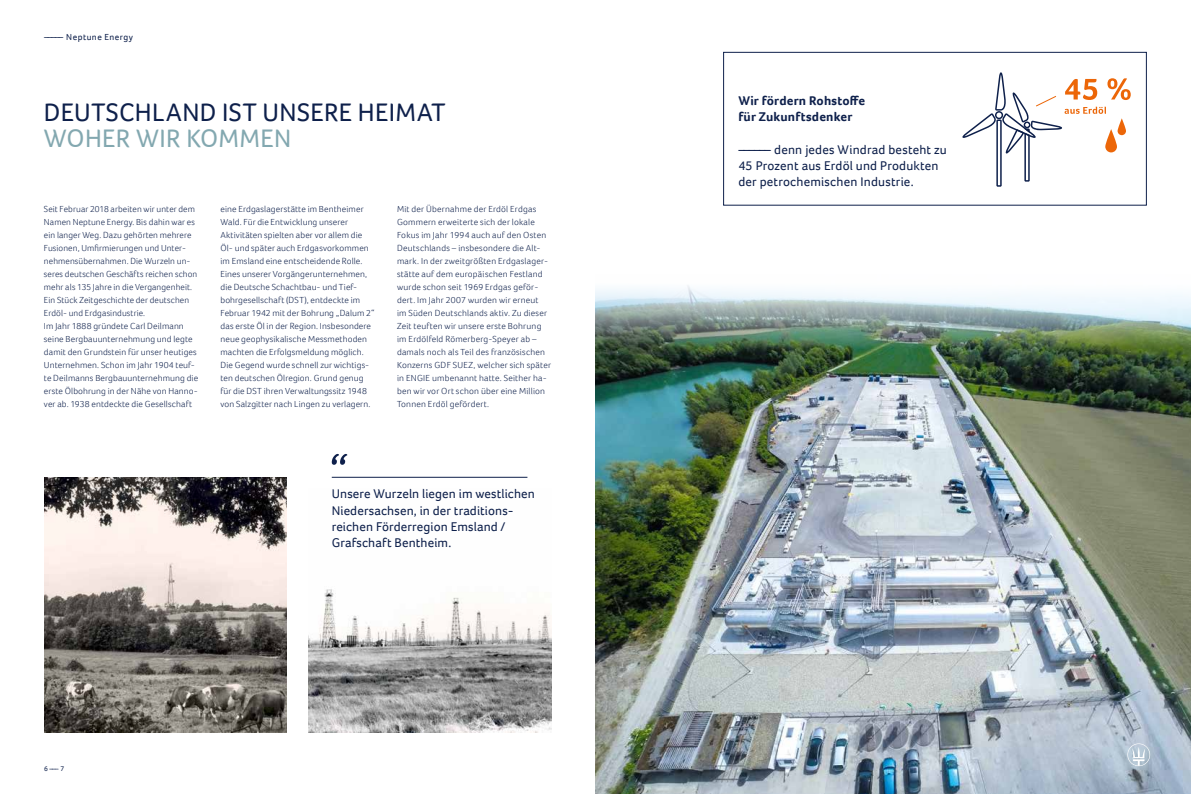
<style>
.page{position:relative;width:1191px;height:794px;background:#fff}
.page>*{position:absolute;margin:0;border:0;box-sizing:border-box;transform-origin:0 0}
.t1{font:26px "Foco";letter-spacing:.015em;color:#0e204b}
.t2{font:26px "Foco";letter-spacing:.015em;color:#83a8b0}
.t3{font:13px/16.2px "Foco";letter-spacing:.01em;color:#0e204b}
.t4{font:700 13px/16.2px "Foco";letter-spacing:.01em;color:#0e204b}
.t5{font:300 9px/13px "Foco";letter-spacing:.015em;color:#0e204b}
.t6{font:9px "Foco";letter-spacing:.05em;color:#0e204b}
.t7{font:7px "Foco";color:#0e204b}
</style>
<div class="page">
<img style="left:44px;top:477px;width:243px;height:255px">
<img style="left:309px;top:589px;width:242px;height:143px">
<svg style="left:332px;top:454px;width:15px;height:11px"></svg>
<hr style="left:332px;top:477px;width:195px;height:1px;background:#0e204b">
<img style="left:595px;top:285px;width:596px;height:509px">
<div style="left:723px;top:52px;width:423px;height:154px;border:1px solid #0e204b"></div>
<svg style="left:962px;top:72px;width:168px;height:115px"></svg>
<svg style="left:1127px;top:743px;width:23px;height:23px"></svg>
<p class="t6" style="left:44px;top:31px;width:90px">––––– Neptune Energy</p>
<h1 class="t1" style="left:44px;top:95px;width:403px">DEUTSCHLAND IST UNSERE HEIMAT</h1>
<h1 class="t2" style="left:44px;top:121px;width:249px">WOHER WIR KOMMEN</h1>
<p class="t5" style="left:44px;top:202px;width:156px">Seit Februar 2018 arbeiten wir unter dem Namen Neptune Energy. Bis dahin war es ein langer Weg. Dazu gehörten mehrere Fusionen, Umfirmierungen und Unter&shy;nehmensübernahmen. Die Wurzeln un&shy;seres deutschen Geschäfts reichen schon mehr als 135 Jahre in die Vergangenheit.<br>Ein Stück Zeitgeschichte der deutschen Erdöl- und Erdgasindustrie.<br>Im Jahr 1888 gründete Carl Deilmann seine Bergbauunternehmung und legte damit den Grundstein für unser heutiges Unternehmen. Schon im Jahr 1904 teuf&shy;te Deilmanns Bergbauunternehmung die erste Ölbohrung in der Nähe von Hanno&shy;ver ab. 1938 entdeckte die Gesellschaft</p>
<p class="t5" style="left:220px;top:202px;width:156px">eine Erdgaslagerstätte im Bentheimer Wald. Für die Entwicklung unserer Aktivitäten spielten aber vor allem die Öl- und später auch Erdgasvorkommen im Emsland eine entscheidende Rolle.<br>Eines unserer Vorgängerunternehmen, die Deutsche Schachtbau- und Tief&shy;bohrgesellschaft (DST), entdeckte im Februar 1942 mit der Bohrung „Dalum 2“ das erste Öl in der Region. Insbesondere neue geophysikalische Messmethoden machten die Erfolgsmeldung möglich.<br>Die Gegend wurde schnell zur wichtigs&shy;ten deutschen Ölregion. Grund genug für die DST ihren Verwaltungssitz 1948 von Salzgitter nach Lingen zu verlagern.</p>
<p class="t5" style="left:397px;top:202px;width:155px">Mit der Übernahme der Erdöl Erdgas Gommern erweiterte sich der lokale Fokus im Jahr 1994 auch auf den Osten Deutschlands – insbesondere die Alt&shy;mark. In der zweitgrößten Erdgaslager&shy;stätte auf dem europäischen Festland wurde schon seit 1969 Erdgas geför&shy;dert. Im Jahr 2007 wurden wir erneut<br>im Süden Deutschlands aktiv. Zu dieser Zeit teuften wir unsere erste Bohrung im Erdölfeld Römerberg-Speyer ab – damals noch als Teil des französischen Konzerns GDF SUEZ, welcher sich später in ENGIE umbenannt hatte. Seither ha&shy;ben wir vor Ort schon über eine Million Tonnen Erdöl gefördert.</p>
<p class="t7" style="left:44px;top:764px;width:22px">6 ––– 7</p>
<h2 class="t3" style="left:332px;top:485px;width:205px">Unsere Wurzeln liegen im westlichen<br>Niedersachsen, in der traditions&shy;reichen Förderregion Emsland /<br>Grafschaft Bentheim.</h2>
<h2 class="t4" style="left:738px;top:92px;width:128px">Wir fördern Rohstoffe für Zukunftsdenker</h2>
<h2 class="t3" style="left:738px;top:141px;width:210px">–––––– denn jedes Windrad besteht zu<br>45 Prozent aus Erdöl und Produkten der petrochemischen Industrie.</h2>
</div>
